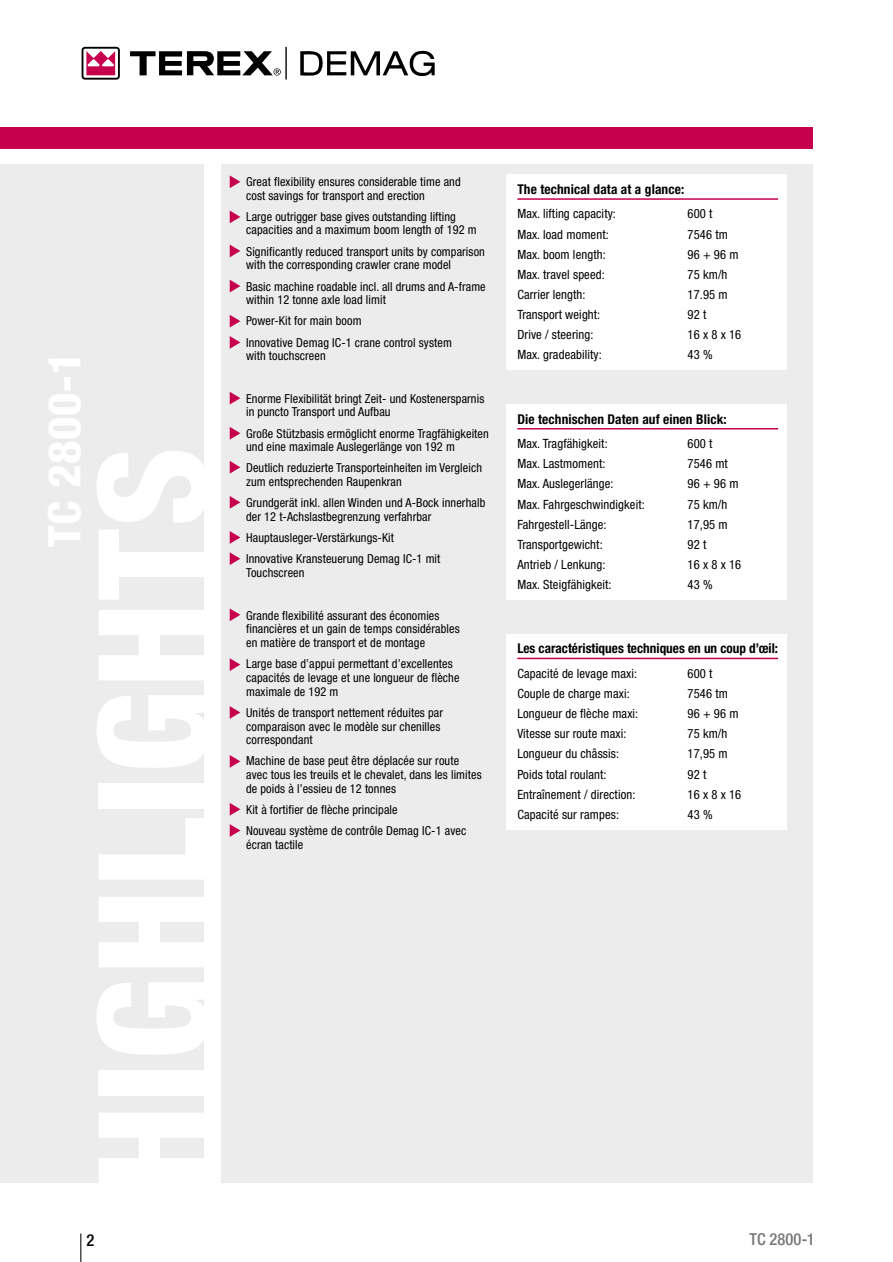
<style>
.page{position:relative;width:893px;height:1262px;background:#fff}
.page>*{position:absolute;margin:0;border:0;box-sizing:border-box;transform-origin:0 0}
.t1{font:500 condensed 16.5px "Helvetica Neue";color:#777}
.t2{font:500 condensed 16.5px "Helvetica Neue";color:#000}
.t3{font:700 condensed 13.5px "Helvetica Neue";letter-spacing:.01em;color:#000}
.t4{font:condensed 12.75px "Helvetica Neue";letter-spacing:.01em;color:#000}
.t5{font:condensed 12.3px/13.8px "Helvetica Neue";letter-spacing:.01em;color:#000}
</style>
<div class="page">
<svg style="left:80px;top:1233px;width:1px;height:28px"></svg>
<div style="left:0;top:128px;width:812px;height:21px;background:#c7004e"></div>
<svg style="left:300px;top:50px;width:134px;height:27px"></svg>
<div style="left:82px;top:47px;width:38px;height:33px;border:2px solid #000;border-radius:3px"></div>
<hr style="left:285px;top:47px;width:2px;height:33px;background:#000">
<svg style="left:130px;top:51px;width:151px;height:25px"></svg>
<svg style="left:86px;top:51px;width:29px;height:24px"></svg>
<div style="left:221px;top:164px;width:591px;height:1018px;background:#ececec"></div>
<div style="left:0;top:164px;width:204px;height:1018px;background:#ececec"></div>
<svg style="left:230px;top:175px;width:10px;height:13px"></svg>
<svg style="left:230px;top:210px;width:10px;height:13px"></svg>
<svg style="left:230px;top:244px;width:10px;height:13px"></svg>
<svg style="left:230px;top:280px;width:10px;height:12px"></svg>
<svg style="left:230px;top:315px;width:10px;height:12px"></svg>
<svg style="left:230px;top:336px;width:10px;height:13px"></svg>
<svg style="left:230px;top:392px;width:10px;height:12px"></svg>
<svg style="left:230px;top:427px;width:10px;height:12px"></svg>
<svg style="left:230px;top:461px;width:10px;height:12px"></svg>
<svg style="left:230px;top:496px;width:10px;height:13px"></svg>
<svg style="left:230px;top:531px;width:10px;height:13px"></svg>
<svg style="left:230px;top:552px;width:10px;height:13px"></svg>
<svg style="left:230px;top:608px;width:10px;height:13px"></svg>
<svg style="left:230px;top:658px;width:10px;height:13px"></svg>
<svg style="left:230px;top:706px;width:10px;height:13px"></svg>
<svg style="left:230px;top:755px;width:10px;height:12px"></svg>
<svg style="left:230px;top:803px;width:10px;height:12px"></svg>
<svg style="left:230px;top:824px;width:10px;height:13px"></svg>
<div style="left:506px;top:174px;width:281px;height:196px;background:#fff"></div>
<hr style="left:517px;top:198px;width:261px;height:2px;background:#c7004e">
<div style="left:506px;top:404px;width:281px;height:196px;background:#fff"></div>
<hr style="left:517px;top:428px;width:261px;height:1px;background:#c7004e">
<div style="left:506px;top:634px;width:281px;height:195px;background:#fff"></div>
<hr style="left:517px;top:657px;width:261px;height:2px;background:#c7004e">
<p class="t5" style="left:246px;top:176px;width:216px">Great flexibility ensures considerable time and cost savings for transport and erection</p>
<p class="t5" style="left:246px;top:210px;width:232px">Large outrigger base gives outstanding lifting capacities and a maximum boom length of 192 m</p>
<p class="t5" style="left:246px;top:245px;width:240px">Significantly reduced transport units by comparison with the corresponding crawler crane model</p>
<p class="t5" style="left:246px;top:280px;width:241px">Basic machine roadable incl. all drums and A-frame within 12 tonne axle load limit</p>
<p class="t5" style="left:246px;top:311px;width:207px;line-height:21.1px">Power-Kit for main boom<br>Innovative Demag IC-1 crane control system</p>
<p class="t5" style="left:246px;top:350px;width:81px">with touchscreen</p>
<p class="t5" style="left:246px;top:392px;width:240px">Enorme Flexibilität bringt Zeit- und Kostenersparnis in puncto Transport und Aufbau</p>
<p class="t5" style="left:246px;top:427px;width:244px">Große Stützbasis ermöglicht enorme Tragfähigkeiten und eine maximale Auslegerlänge von 192 m</p>
<p class="t5" style="left:246px;top:462px;width:237px">Deutlich reduzierte Transporteinheiten im Vergleich zum entsprechenden Raupenkran</p>
<p class="t5" style="left:246px;top:497px;width:241px">Grundgerät inkl. allen Winden und A-Bock innerhalb der 12 t-Achslastbegrenzung verfahrbar</p>
<p class="t5" style="left:246px;top:528px;width:196px;line-height:21.1px">Hauptausleger-Verstärkungs-Kit<br>Innovative Kransteuerung Demag IC-1 mit</p>
<p class="t5" style="left:246px;top:567px;width:60px">Touchscreen</p>
<p class="t5" style="left:246px;top:609px;width:215px">Grande flexibilité assurant des économies financières et un gain de temps considérables en matière de transport et de montage</p>
<p class="t5" style="left:246px;top:658px;width:215px">Large base d’appui permettant d’excellentes capacités de levage et une longueur de flèche maximale de 192 m</p>
<p class="t5" style="left:246px;top:706px;width:198px">Unités de transport nettement réduites par comparaison avec le modèle sur chenilles correspondant</p>
<p class="t5" style="left:246px;top:755px;width:237px">Machine de base peut être déplacée sur route avec tous les treuils et le chevalet, dans les limites de poids à l’essieu de 12 tonnes</p>
<p class="t5" style="left:246px;top:800px;width:222px;line-height:21.1px">Kit à fortifier de flèche principale<br>Nouveau système de contrôle Demag IC-1 avec</p>
<p class="t5" style="left:246px;top:838px;width:59px">écran tactile</p>
<p class="t3" style="left:517px;top:184px;width:168px">The technical data at a glance:</p>
<p class="t4" style="left:517px;top:209px;width:100px">Max. lifting capacity:</p>
<p class="t4" style="left:687px;top:209px;width:26px">600 t</p>
<p class="t4" style="left:517px;top:229px;width:93px">Max. load moment:</p>
<p class="t4" style="left:687px;top:229px;width:42px">7546 tm</p>
<p class="t4" style="left:517px;top:249px;width:90px">Max. boom length:</p>
<p class="t4" style="left:687px;top:249px;width:52px">96 + 96 m</p>
<p class="t4" style="left:517px;top:270px;width:89px">Max. travel speed:</p>
<p class="t4" style="left:687px;top:270px;width:41px">75 km/h</p>
<p class="t4" style="left:517px;top:290px;width:70px">Carrier length:</p>
<p class="t4" style="left:687px;top:290px;width:42px">17.95 m</p>
<p class="t4" style="left:517px;top:310px;width:84px">Transport weight:</p>
<p class="t4" style="left:687px;top:310px;width:20px">92 t</p>
<p class="t4" style="left:517px;top:330px;width:78px">Drive / steering:</p>
<p class="t4" style="left:687px;top:330px;width:55px">16 x 8 x 16</p>
<p class="t4" style="left:517px;top:350px;width:86px">Max. gradeability:</p>
<p class="t4" style="left:687px;top:350px;width:27px">43 %</p>
<p class="t3" style="left:517px;top:414px;width:211px">Die technischen Daten auf einen Blick:</p>
<p class="t4" style="left:517px;top:439px;width:92px">Max. Tragfähigkeit:</p>
<p class="t4" style="left:687px;top:439px;width:26px">600 t</p>
<p class="t4" style="left:517px;top:459px;width:90px">Max. Lastmoment:</p>
<p class="t4" style="left:687px;top:459px;width:42px">7546 mt</p>
<p class="t4" style="left:517px;top:479px;width:98px">Max. Auslegerlänge:</p>
<p class="t4" style="left:687px;top:479px;width:52px">96 + 96 m</p>
<p class="t4" style="left:517px;top:499px;width:129px">Max. Fahrgeschwindigkeit:</p>
<p class="t4" style="left:687px;top:499px;width:41px">75 km/h</p>
<p class="t4" style="left:517px;top:519px;width:91px">Fahrgestell-Länge:</p>
<p class="t4" style="left:687px;top:519px;width:42px">17,95 m</p>
<p class="t4" style="left:517px;top:539px;width:87px">Transportgewicht:</p>
<p class="t4" style="left:687px;top:539px;width:20px">92 t</p>
<p class="t4" style="left:517px;top:560px;width:90px">Antrieb / Lenkung:</p>
<p class="t4" style="left:687px;top:560px;width:55px">16 x 8 x 16</p>
<p class="t4" style="left:517px;top:580px;width:96px">Max. Steigfähigkeit:</p>
<p class="t4" style="left:687px;top:580px;width:27px">43 %</p>
<p class="t3" style="left:517px;top:644px;width:262px">Les caractéristiques techniques en un coup d’œil:</p>
<p class="t4" style="left:517px;top:668px;width:121px">Capacité de levage maxi:</p>
<p class="t4" style="left:687px;top:668px;width:26px">600 t</p>
<p class="t4" style="left:517px;top:689px;width:114px">Couple de charge maxi:</p>
<p class="t4" style="left:687px;top:689px;width:42px">7546 tm</p>
<p class="t4" style="left:517px;top:709px;width:122px">Longueur de flèche maxi:</p>
<p class="t4" style="left:687px;top:709px;width:52px">96 + 96 m</p>
<p class="t4" style="left:517px;top:729px;width:111px">Vitesse sur route maxi:</p>
<p class="t4" style="left:687px;top:729px;width:41px">75 km/h</p>
<p class="t4" style="left:517px;top:749px;width:103px">Longueur du châssis:</p>
<p class="t4" style="left:687px;top:749px;width:42px">17,95 m</p>
<p class="t4" style="left:517px;top:769px;width:91px">Poids total roulant:</p>
<p class="t4" style="left:687px;top:769px;width:20px">92 t</p>
<p class="t4" style="left:517px;top:789px;width:120px">Entraînement / direction:</p>
<p class="t4" style="left:687px;top:789px;width:55px">16 x 8 x 16</p>
<p class="t4" style="left:517px;top:809px;width:103px">Capacité sur rampes:</p>
<p class="t4" style="left:687px;top:809px;width:27px">43 %</p>
<h1 class="t2" style="left:87px;top:1234px;width:9px">2</h1>
<h1 class="t1" style="left:749px;top:1232px;width:67px">TC 2800-1</h1>
</div>
